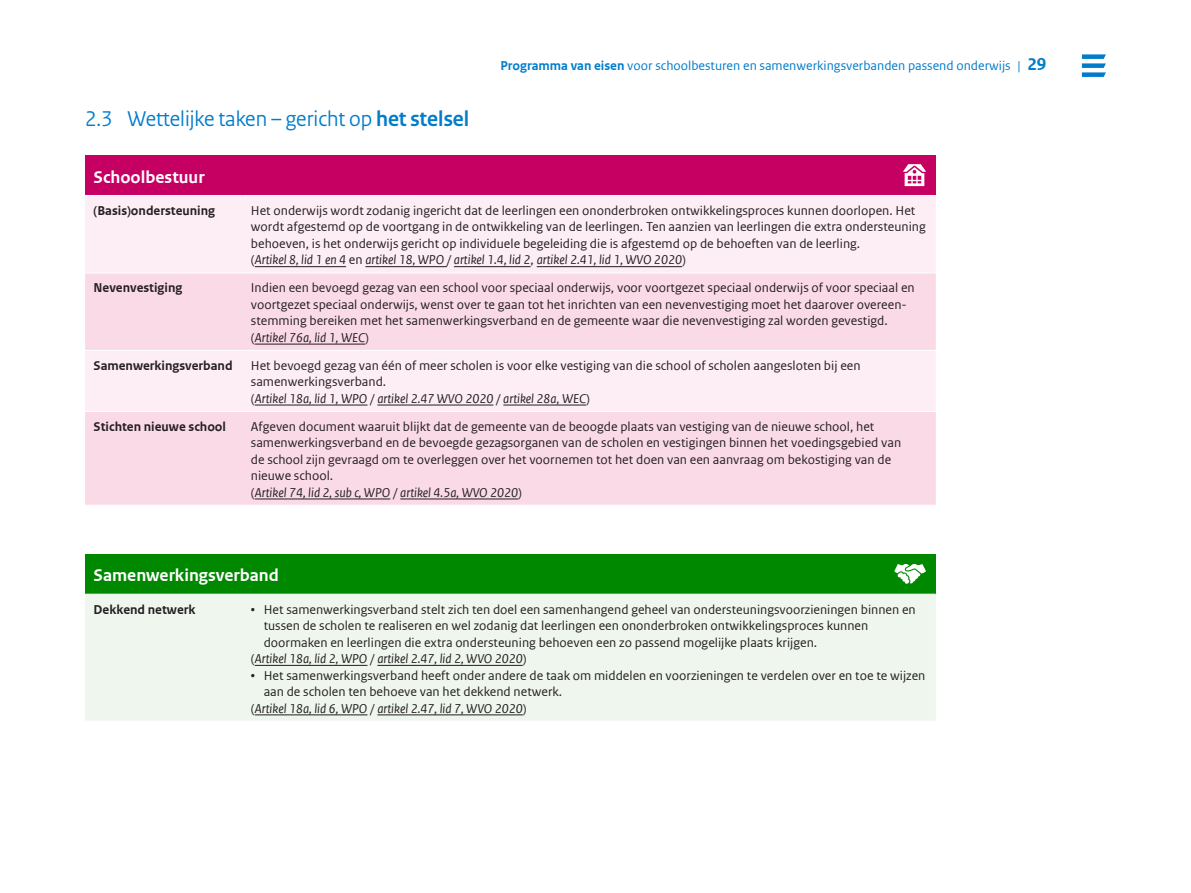
<style>
.page{position:relative;width:1191px;height:893px;background:#fff}
.page>*{position:absolute;margin:0;border:0;box-sizing:border-box;transform-origin:0 0}
.H3_alineakop_tabellen{font:22.5px "Rijksoverheid Sans Heading";color:#007ccb}
.H4_Tabel_kop{font:700 18px "Rijksoverheid Sans Web Text";color:#fff}
.P_Tabel_body{font:13.5px/16.5px "Rijksoverheid Sans Web Text";color:#231f20}
.P_Tabel_body-2{font:italic 13.5px "Rijksoverheid Sans Web Text";color:#231f20}
.P_Tabel_kopjes_links{font:700 13.5px "Rijksoverheid Sans Web Text";color:#231f20}
.t1{font:13.5px "Rijksoverheid Sans Web Text";color:#007ccb}
.s1{font-weight:700}
.s2{font-weight:700;font-size:18px}
.s3{font-style:normal}
.s4{font-size:14.85px}
</style>
<div class="page">
<svg style="left:1082px;top:54px;width:24px;height:23px"></svg>
<div style="left:85px;top:155px;width:850px;height:40px;background:#c60063"></div>
<div style="left:85px;top:196px;width:850px;height:77px;background:#fdedf4"></div>
<svg style="left:85px;top:274px;width:850px;height:231px;background:#fbdeea"></svg>
<hr style="left:85px;top:350px;width:157px;height:1px;background:#fff">
<hr style="left:242px;top:350px;width:693px;height:1px;background:#fff">
<hr style="left:85px;top:411px;width:157px;height:1px;background:#fff">
<hr style="left:242px;top:411px;width:693px;height:1px;background:#fff">
<hr style="left:255px;top:266px;width:91px;height:1px;background:#231f20">
<hr style="left:365px;top:266px;width:82px;height:1px;background:#231f20">
<hr style="left:454px;top:266px;width:76px;height:1px;background:#231f20">
<hr style="left:537px;top:266px;width:145px;height:1px;background:#231f20">
<hr style="left:255px;top:344px;width:110px;height:1px;background:#231f20">
<hr style="left:255px;top:405px;width:112px;height:1px;background:#231f20">
<hr style="left:377px;top:405px;width:116px;height:1px;background:#231f20">
<hr style="left:503px;top:405px;width:83px;height:1px;background:#231f20">
<hr style="left:255px;top:499px;width:135px;height:1px;background:#231f20">
<hr style="left:400px;top:499px;width:118px;height:1px;background:#231f20">
<div style="left:85px;top:554px;width:850px;height:40px;background:#080"></div>
<div style="left:85px;top:595px;width:850px;height:126px;background:#eef6ed"></div>
<hr style="left:255px;top:665px;width:112px;height:1px;background:#231f20">
<hr style="left:377px;top:665px;width:146px;height:1px;background:#231f20">
<hr style="left:255px;top:715px;width:112px;height:1px;background:#231f20">
<hr style="left:377px;top:715px;width:146px;height:1px;background:#231f20">
<svg style="left:903px;top:164px;width:23px;height:22px"></svg>
<svg style="left:894px;top:564px;width:32px;height:20px"></svg>
<p class="t1" style="left:500px;top:58px;width:547px"><span class="s1">Programma van eisen</span> voor schoolbesturen en samenwerkingsverbanden passend onderwijs | <span class="s2">29</span></p>
<h3 class="H3_alineakop_tabellen" style="left:85px;top:106px;width:386px">2.3 Wettelijke taken – gericht op <span class="s1">het stelsel</span></h3>
<h4 class="H4_Tabel_kop" style="left:94px;top:167px;width:113px">Schoolbestuur</h4>
<p class="P_Tabel_kopjes_links" style="left:94px;top:203px;width:123px">(Basis)ondersteuning</p>
<p class="P_Tabel_body" style="left:251px;top:202px;width:676px">Het onderwijs wordt zodanig ingericht dat de leerlingen een ononderbroken ontwikkelingsproces kunnen doorlopen. Het wordt afgestemd op de voortgang in de ontwikkeling van de leerlingen. Ten aanzien van leerlingen die extra ondersteuning behoeven, is het onderwijs gericht op individuele begeleiding die is afgestemd op de behoeften van de leerling.</p>
<p class="P_Tabel_body-2" style="left:251px;top:252px;width:436px"><span class="s3">(</span>Artikel 8, lid 1 en 4 <span class="s3">en</span> artikel 18, WPO <span class="s3">/</span> artikel 1.4, lid 2<span class="s3">,</span> artikel 2.41, lid 1, WVO 2020<span class="s3">)</span></p>
<p class="P_Tabel_kopjes_links" style="left:94px;top:280px;width:90px">Nevenvestiging</p>
<p class="P_Tabel_body" style="left:251px;top:280px;width:665px">Indien een bevoegd gezag van een school voor speciaal onderwijs, voor voortgezet speciaal onderwijs of voor speciaal en voortgezet speciaal onderwijs, wenst over te gaan tot het inrichten van een nevenvestiging moet het daarover overeen&shy;stemming bereiken met het samenwerkingsverband en de gemeente waar die nevenvestiging zal worden gevestigd.</p>
<p class="P_Tabel_body-2" style="left:251px;top:330px;width:119px"><span class="s3">(</span>Artikel 76a, lid 1, WEC<span class="s3">)</span></p>
<p class="P_Tabel_kopjes_links" style="left:94px;top:358px;width:140px">Samenwerkingsverband</p>
<p class="P_Tabel_body" style="left:251px;top:357px;width:611px">Het bevoegd gezag van één of meer scholen is voor elke vestiging van die school of scholen aangesloten bij een samenwerkingsverband.</p>
<p class="P_Tabel_body-2" style="left:251px;top:391px;width:340px"><span class="s3">(</span>Artikel 18a, lid 1, WPO <span class="s3">/</span> artikel 2.47 WVO 2020 <span class="s3">/</span> artikel 28a, WEC<span class="s3">)</span></p>
<p class="P_Tabel_kopjes_links" style="left:94px;top:419px;width:134px">Stichten nieuwe school</p>
<p class="P_Tabel_body" style="left:251px;top:418px;width:652px">Afgeven document waaruit blijkt dat de gemeente van de beoogde plaats van vestiging van de nieuwe school, het samenwerkingsverband en de bevoegde gezagsorganen van de scholen en vestigingen binnen het voedingsgebied van de school zijn gevraagd om te overleggen over het voornemen tot het doen van een aanvraag om bekostiging van de nieuwe school.</p>
<p class="P_Tabel_body-2" style="left:251px;top:485px;width:273px"><span class="s3">(</span>Artikel 74, lid 2, sub c, WPO <span class="s3">/</span> artikel 4.5a, WVO 2020<span class="s3">)</span></p>
<h4 class="H4_Tabel_kop" style="left:94px;top:565px;width:187px">Samenwerkingsverband</h4>
<p class="P_Tabel_kopjes_links" style="left:94px;top:602px;width:103px">Dekkend netwerk</p>
<p class="P_Tabel_body" style="left:264px;top:601px;width:653px;text-indent:-13px"><span class="s4">•</span> Het samenwerkingsverband stelt zich ten doel een samenhangend geheel van ondersteuningsvoorzieningen binnen en tussen de scholen te realiseren en wel zodanig dat leerlingen een ononderbroken ontwikkelingsproces kunnen doormaken en leerlingen die extra ondersteuning behoeven een zo passend mogelijke plaats krijgen.</p>
<p class="P_Tabel_body-2" style="left:251px;top:651px;width:277px"><span class="s3">(</span>Artikel 18a, lid 2, WPO <span class="s3">/</span> artikel 2.47, lid 2, WVO 2020<span class="s3">)</span></p>
<p class="P_Tabel_body" style="left:264px;top:667px;width:663px;text-indent:-13px"><span class="s4">•</span> Het samenwerkingsverband heeft onder andere de taak om middelen en voorzieningen te verdelen over en toe te wijzen aan de scholen ten behoeve van het dekkend netwerk.</p>
<p class="P_Tabel_body-2" style="left:251px;top:701px;width:277px"><span class="s3">(</span>Artikel 18a, lid 6, WPO <span class="s3">/</span> artikel 2.47, lid 7, WVO 2020<span class="s3">)</span></p>
</div>
